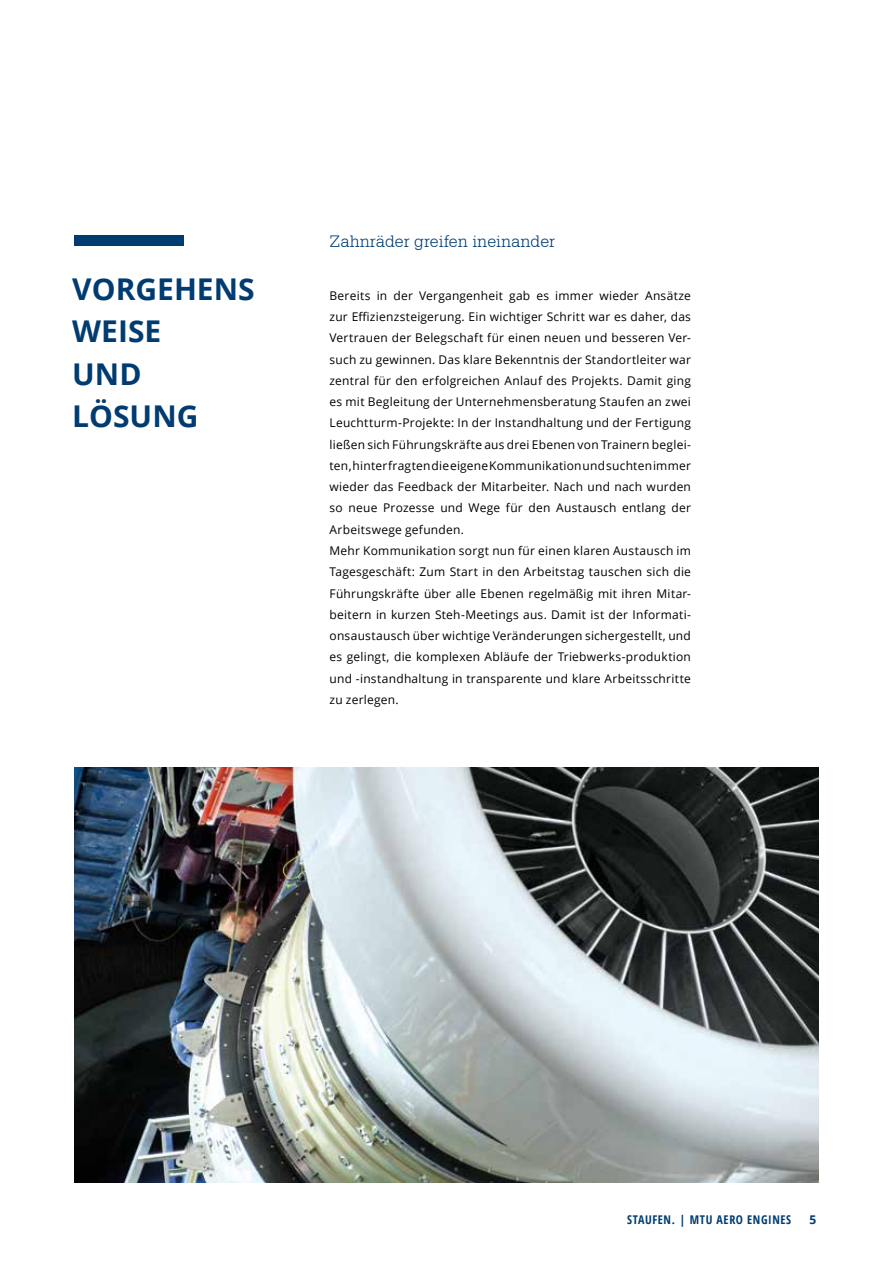
<style>
.page{position:relative;width:893px;height:1263px;background:#fff}
.page>*{position:absolute;margin:0;border:0;box-sizing:border-box;transform-origin:0 0}
.t1{font:700 30px/42.5px "Open Sans";color:#003c71}
.t2{font:300 18px "Serifa BT";color:#003c71}
.t3{font:12px/21.3px "Open Sans";letter-spacing:.02em;color:#000}
.t4{font:700 condensed 12px "Open Sans";letter-spacing:.05em;color:#003c71}
.t5{font:700 12px "Open Sans";color:#003c71}
.s1{font-stretch:normal}
</style>
<div class="page">
<div style="left:74px;top:235px;width:110px;height:11px;background:#003c71"></div>
<img style="left:74px;top:768px;width:745px;height:414px">
<h1 class="t1" style="left:72px;top:267px;width:184px">VORGEHENS<br>WEISE<br>UND<br>LÖSUNG</h1>
<h2 class="t2" style="left:330px;top:230px;width:227px">Zahnräder greifen ineinander</h2>
<p class="t3" style="left:330px;top:284px;width:363px">Bereits in der Vergangenheit gab es immer wieder Ansätze zur Effizienzsteigerung. Ein wichtiger Schritt war es daher, das Vertrauen der Belegschaft für einen neuen und besseren Ver&shy;such zu gewinnen. Das klare Bekenntnis der Standortleiter war zentral für den erfolgreichen Anlauf des Projekts. Damit ging es mit Begleitung der Unternehmensberatung Staufen an zwei Leuchtturm-Projekte: In der Instandhaltung und der Fertigung ließen sich Führungskräfte aus drei Ebenen von Trainern beglei&shy;ten, hinterfragten die eigene Kommunikation und suchten immer wieder das Feedback der Mitarbeiter. Nach und nach wurden so neue Prozesse und Wege für den Austausch entlang der Arbeitswege gefunden.<br>Mehr Kommunikation sorgt nun für einen klaren Austausch im Tagesgeschäft: Zum Start in den Arbeitstag tauschen sich die Führungskräfte über alle Ebenen regelmäßig mit ihren Mitar&shy;beitern in kurzen Steh-Meetings aus. Damit ist der Informati&shy;onsaustausch über wichtige Veränderungen sichergestellt, und es gelingt, die komplexen Abläufe der Triebwerks-produktion und -instandhaltung in transparente und klare Arbeitsschritte zu zerlegen.</p>
<p class="t4" style="left:627px;top:1212px;width:166px">STAUFEN. <span class="s1">|</span> MTU AERO ENGINES</p>
<p class="t5" style="left:810px;top:1212px;width:8px">5</p>
</div>
